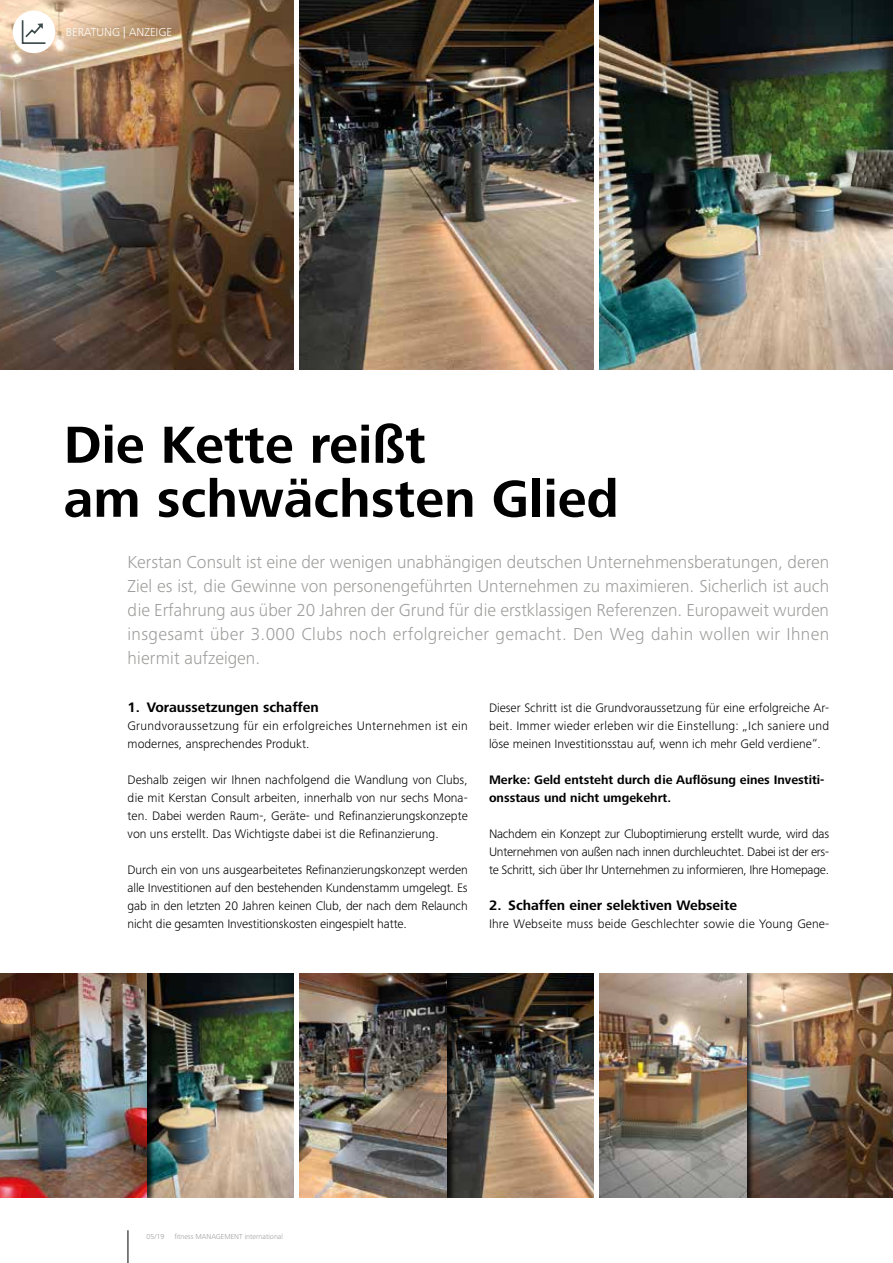
<style>
.page{position:relative;width:893px;height:1263px;background:#fff}
.page>*{position:absolute;margin:0;border:0;box-sizing:border-box;transform-origin:0 0}
.t1{font:700 54px/54px "Frutiger Next Pro";color:#000}
.t2{font:300 18px/24px "Frutiger Next Pro";letter-spacing:.02em;color:#9d9d9c;text-align:justify}
.t3{font:700 14.25px "Frutiger Next Pro";color:#000}
.t4{font:300 12.75px/18px "Frutiger Next Pro";color:#000;text-align:justify}
.t5{font:300 12.75px/18px "Frutiger Next Pro";letter-spacing:.025em;color:#000}
.t6{font:700 12.75px/18px "Frutiger Next Pro";color:#000}
.t7{font:300 12px "Frutiger Next Pro";color:#fff}
.t8{font:300 7.5px "Frutiger Next Pro";color:#9d9d9c}
</style>
<div class="page">
<img style="left:600px;top:0;width:293px;height:370px">
<img style="left:300px;top:0;width:293px;height:370px">
<img style="left:0;top:0;width:293px;height:370px">
<img style="left:155px;top:973px;width:138px;height:225px">
<img style="left:755px;top:973px;width:138px;height:225px">
<img style="left:455px;top:973px;width:138px;height:225px">
<div style="left:0;top:968px;width:155px;height:235px;background:#000;opacity:.75"></div>
<div style="left:299px;top:968px;width:156px;height:235px;background:#000;opacity:.75"></div>
<div style="left:599px;top:968px;width:156px;height:235px;background:#000;opacity:.75"></div>
<div style="left:0;top:1198px;width:893px;height:20px;background:#fff"></div>
<div style="left:0;top:952px;width:893px;height:20px;background:#fff"></div>
<div style="left:13px;top:11px;width:42px;height:42px;background:#fff;border-radius:50%"></div>
<svg style="left:21px;top:20px;width:25px;height:24px"></svg>
<hr style="left:128px;top:1230px;width:1px;height:33px;background:#000">
<p class="t7" style="left:66px;top:25px;width:108px">BERATUNG | ANZEIGE</p>
<h1 class="t1" style="left:64px;top:418px;width:556px">Die Kette reißt<br>am schwächsten Glied</h1>
<p class="t2" style="left:128px;top:550px;width:703px">Kerstan Consult ist eine der wenigen unabhängigen deutschen Unternehmensberatungen, deren Ziel es ist, die Gewinne von personengeführten Unternehmen zu maximieren. Sicherlich ist auch die Erfahrung aus über 20 Jahren der Grund für die erstklassigen Referenzen. Europaweit wurden insgesamt über 3.000 Clubs noch erfolgreicher gemacht. Den Weg dahin wollen wir Ihnen hiermit aufzeigen.</p>
<p class="t3" style="left:128px;top:699px;width:193px">1. Voraussetzungen schaffen</p>
<p class="t5" style="left:128px;top:717px;width:342px">Grundvoraussetzung für ein erfolgreiches Unternehmen ist ein modernes, ansprechendes Produkt.</p>
<p class="t4" style="left:128px;top:771px;width:342px">Deshalb zeigen wir Ihnen nachfolgend die Wandlung von Clubs, die mit Kerstan Consult arbeiten, innerhalb von nur sechs Mona&shy;ten. Dabei werden Raum-, Geräte- und Refinanzierungskonzepte von uns erstellt. Das Wichtigste dabei ist die Refinanzierung.</p>
<p class="t4" style="left:128px;top:861px;width:342px">Durch ein von uns ausgearbeitetes Refinanzierungskonzept werden alle Investitionen auf den bestehenden Kundenstamm umgelegt. Es gab in den letzten 20 Jahren keinen Club, der nach dem Relaunch nicht die gesamten Investitionskosten eingespielt hatte.</p>
<p class="t4" style="left:489px;top:699px;width:342px">Dieser Schritt ist die Grundvoraussetzung für eine erfolgreiche Ar&shy;beit. Immer wieder erleben wir die Einstellung: „Ich saniere und löse meinen Investitionsstau auf, wenn ich mehr Geld verdiene“.</p>
<p class="t6" style="left:489px;top:771px;width:337px">Merke: Geld entsteht durch die Auflösung eines Investiti&shy;onsstaus und nicht umgekehrt.</p>
<p class="t4" style="left:489px;top:825px;width:342px">Nachdem ein Konzept zur Cluboptimierung erstellt wurde, wird das Unternehmen von außen nach innen durchleuchtet. Dabei ist der ers&shy;te Schritt, sich über Ihr Unternehmen zu informieren, Ihre Homepage.</p>
<p class="t3" style="left:489px;top:897px;width:249px">2. Schaffen einer selektiven Webseite</p>
<p class="t4" style="left:489px;top:915px;width:342px">Ihre Webseite muss beide Geschlechter sowie die Young Gene-</p>
<p class="t8" style="left:146px;top:1232px;width:20px">05/19</p>
<p class="t8" style="left:174px;top:1232px;width:110px">fitness MANAGEMENT international</p>
</div>
